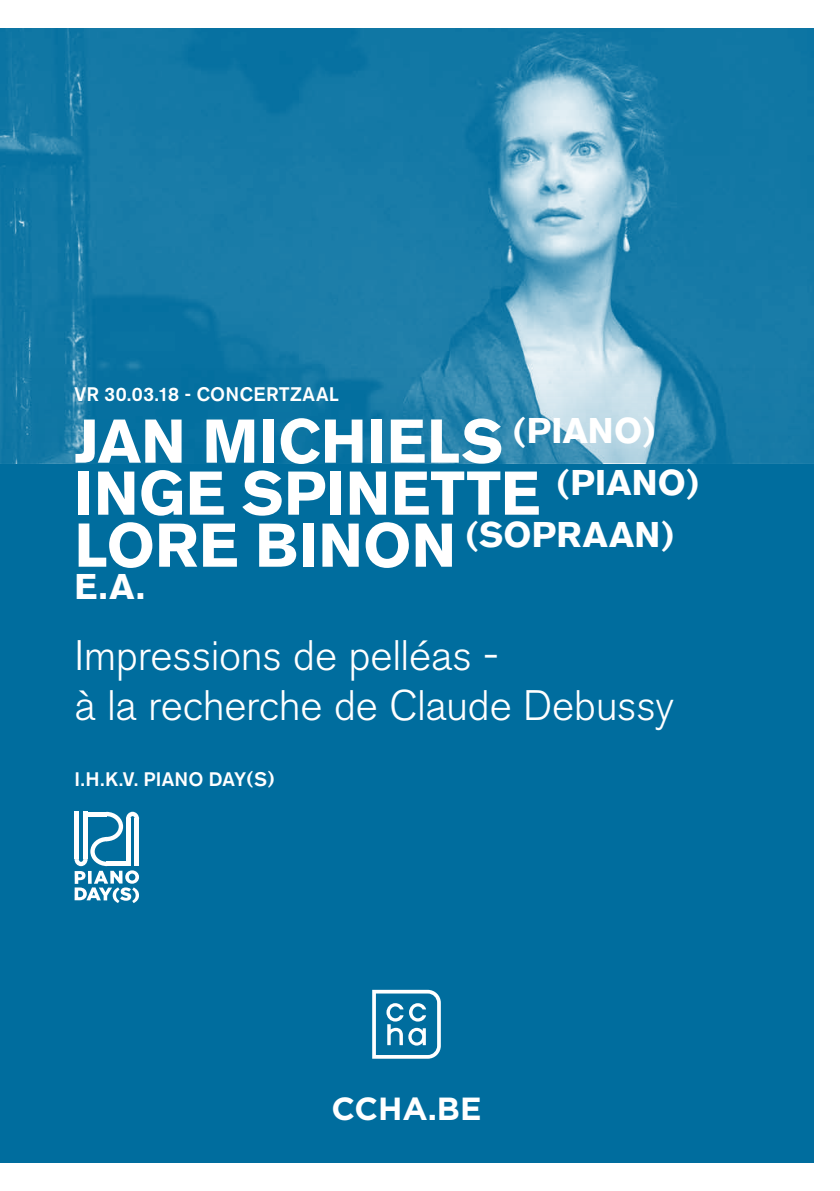
<style>
.page{position:relative;width:840px;height:1191px;background:#fff}
.page>*{position:absolute;margin:0;border:0;box-sizing:border-box;transform-origin:0 0}
.t1{font:700 61px/52px "Akzidenz Grotesk BE";letter-spacing:.005em;color:#fff}
.t2{font:300 42.2px/50.8px "Akzidenz Grotesk BE";letter-spacing:-.005em;color:#fff}
.t3{font:700 35.4px "Akzidenz Grotesk BE";color:#fff}
.t4{font:700 32px "Gotham";color:#fff}
.t5{font:500 19.4px "Akzidenz Grotesk BE";letter-spacing:.01em;color:#fff}
</style>
<div class="page">
<div style="left:0;top:28px;width:813px;height:1134px;background:#006d9e"></div>
<img style="left:0;top:28px;width:813px;height:321px">
<svg style="left:372px;top:989px;width:68px;height:69px"></svg>
<svg style="left:0;top:349px;width:813px;height:114px"></svg>
<svg style="left:74px;top:811px;width:65px;height:92px"></svg>
<p class="t5" style="left:74px;top:382px;width:266px">VR 30.03.18 - CONCERTZAAL</p>
<p class="t1" style="left:74px;top:416px;width:625px">JAN MICHIELS <sup>(PIANO)<br></sup>INGE SPINETTE <sup>(PIANO)<br></sup>LORE BINON <sup>(SOPRAAN)</sup></p>
<p class="t3" style="left:74px;top:566px;width:72px">E.A.</p>
<p class="t2" style="left:74px;top:630px;width:600px">Impressions de pelléas -<br>à la recherche de Claude Debussy</p>
<p class="t5" style="left:74px;top:767px;width:202px">I.H.K.V. PIANO DAY(S)</p>
<p class="t4" style="left:331px;top:1089px;width:151px">CCHA.BE</p>
</div>
